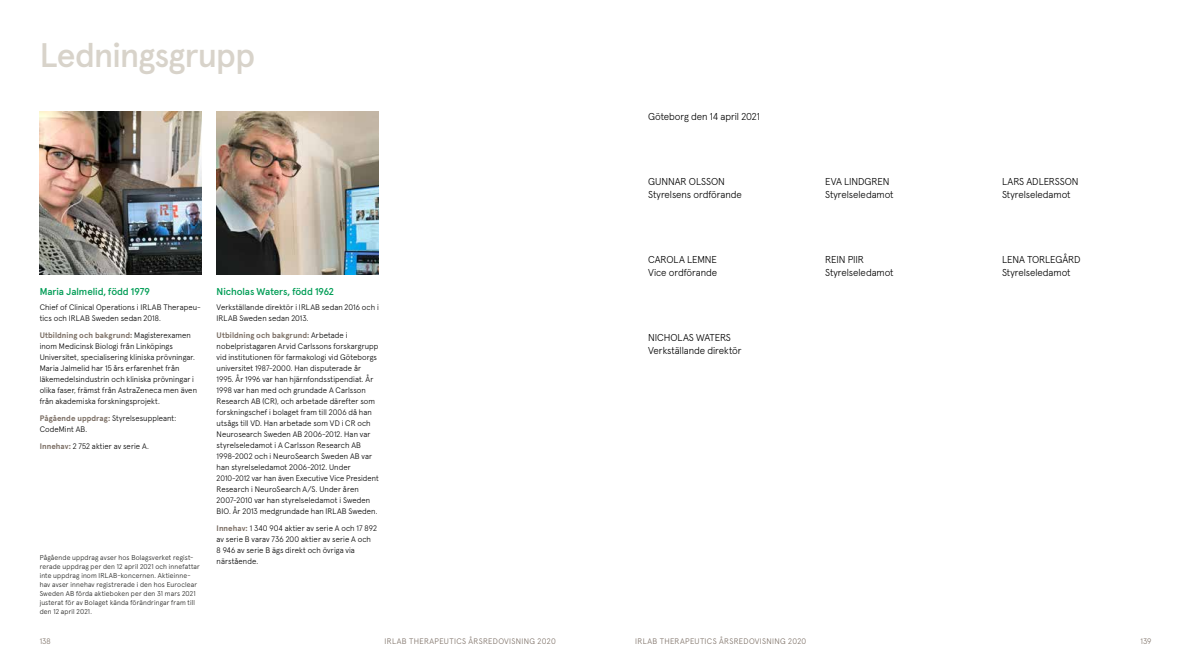
<style>
.page{position:relative;width:1191px;height:667px;background:#fff}
.page>*{position:absolute;margin:0;border:0;box-sizing:border-box;transform-origin:0 0}
.t1{font:500 34px "Apercu";letter-spacing:-.025em;color:#d8d3ca}
.t2{font:300 10px/13px "Apercu";letter-spacing:-.005em;color:#000}
.t3{font:500 10px "Apercu";letter-spacing:-.01em;color:#009d56}
.t4{font:300 8px/11px "Apercu";letter-spacing:.005em;color:#000}
.t5{font:300 8px "Apercu";letter-spacing:.04em;color:#7b6e64}
.t6{font:300 7px/9px "Apercu";letter-spacing:.02em;color:#1d1d1b}
.s1{font-weight:700;color:#7b6e64}
</style>
<div class="page">
<img style="left:40px;top:112px;width:162px;height:162px">
<img style="left:217px;top:112px;width:162px;height:162px">
<h1 class="t1" style="left:40px;top:28px;width:217px">Ledningsgrupp</h1>
<p class="t3" style="left:40px;top:283px;width:112px">Maria Jalmelid, född 1979</p>
<p class="t4" style="left:40px;top:300px;width:163px">Chief of Clinical Operations i IRLAB Therapeu&shy;tics och IRLAB Sweden sedan 2018.</p>
<p class="t4" style="left:40px;top:328px;width:159px"><span class="s1">Utbildning och bakgrund:</span> Magisterexamen inom Medicinsk Biologi från Linköpings Universitet, specialisering kliniska prövningar.<br>Maria Jalmelid har 15 års erfarenhet från läkemedelsindustrin och kliniska prövningar i olika faser, främst från AstraZeneca men även från akademiska forskningsprojekt.</p>
<p class="t4" style="left:40px;top:411px;width:138px"><span class="s1">Pågående uppdrag:</span> Styrelsesuppleant:<br>CodeMint AB.</p>
<p class="t4" style="left:40px;top:439px;width:111px"><span class="s1">Innehav:</span> 2 752 aktier av serie A.</p>
<p class="t6" style="left:40px;top:552px;width:162px">Pågående uppdrag avser hos Bolagsverket regist&shy;rerade uppdrag per den 12 april 2021 och innefattar inte uppdrag inom IRLAB-koncernen. Aktieinne&shy;hav avser innehav registrerade i den hos Euroclear Sweden AB förda aktieboken per den 31 mars 2021 justerat för av Bolaget kända förändringar fram till den 12 april 2021.</p>
<p class="t3" style="left:217px;top:283px;width:119px">Nicholas Waters, född 1962</p>
<p class="t4" style="left:217px;top:300px;width:164px">Verkställande direktör i IRLAB sedan 2016 och i<br>IRLAB Sweden sedan 2013.</p>
<p class="t4" style="left:217px;top:328px;width:163px"><span class="s1">Utbildning och bakgrund:</span> Arbetade i nobelpristagaren Arvid Carlssons forskargrupp vid institutionen för farmakologi vid Göteborgs universitet 1987-2000. Han disputerade år 1995. År 1996 var han hjärnfondsstipendiat. År 1998 var han med och grundade A Carlsson Research AB (CR), och arbetade därefter som forskningschef i bolaget fram till 2006 då han utsågs till VD. Han arbetade som VD i CR och Neurosearch Sweden AB 2006-2012. Han var styrelseledamot i A Carlsson Research AB 1998-2002 och i NeuroSearch Sweden AB var han styrelseledamot 2006-2012. Under 2010-2012 var han även Executive Vice President Research i NeuroSearch A/S. Under åren 2007-2010 var han styrelseledamot i Sweden BIO. År 2013 medgrundade han IRLAB Sweden.</p>
<p class="t4" style="left:217px;top:521px;width:162px"><span class="s1">Innehav:</span> 1 340 904 aktier av serie A och 17 892 av serie B varav 736 200 aktier av serie A och 8 946 av serie B ägs direkt och övriga via närstående.</p>
<p class="t2" style="left:648px;top:109px;width:113px">Göteborg den 14 april 2021</p>
<p class="t2" style="left:648px;top:174px;width:95px">GUNNAR OLSSON<br>Styrelsens ordförande</p>
<p class="t2" style="left:648px;top:252px;width:71px">CAROLA LEMNE<br>Vice ordförande</p>
<p class="t2" style="left:648px;top:330px;width:95px">NICHOLAS WATERS<br>Verkställande direktör</p>
<p class="t2" style="left:825px;top:174px;width:70px">EVA LINDGREN<br>Styrelseledamot</p>
<p class="t2" style="left:825px;top:252px;width:70px">REIN PIIR<br>Styrelseledamot</p>
<p class="t2" style="left:1002px;top:174px;width:78px">LARS ADLERSSON<br>Styrelseledamot</p>
<p class="t2" style="left:1002px;top:252px;width:80px">LENA TORLEGÅRD<br>Styrelseledamot</p>
<p class="t5" style="left:40px;top:634px;width:12px">138</p>
<p class="t5" style="left:384px;top:634px;width:173px">IRLAB THERAPEUTICS ÅRSREDOVISNING 2020</p>
<p class="t5" style="left:635px;top:634px;width:173px">IRLAB THERAPEUTICS ÅRSREDOVISNING 2020</p>
<p class="t5" style="left:1140px;top:634px;width:12px">139</p>
</div>
